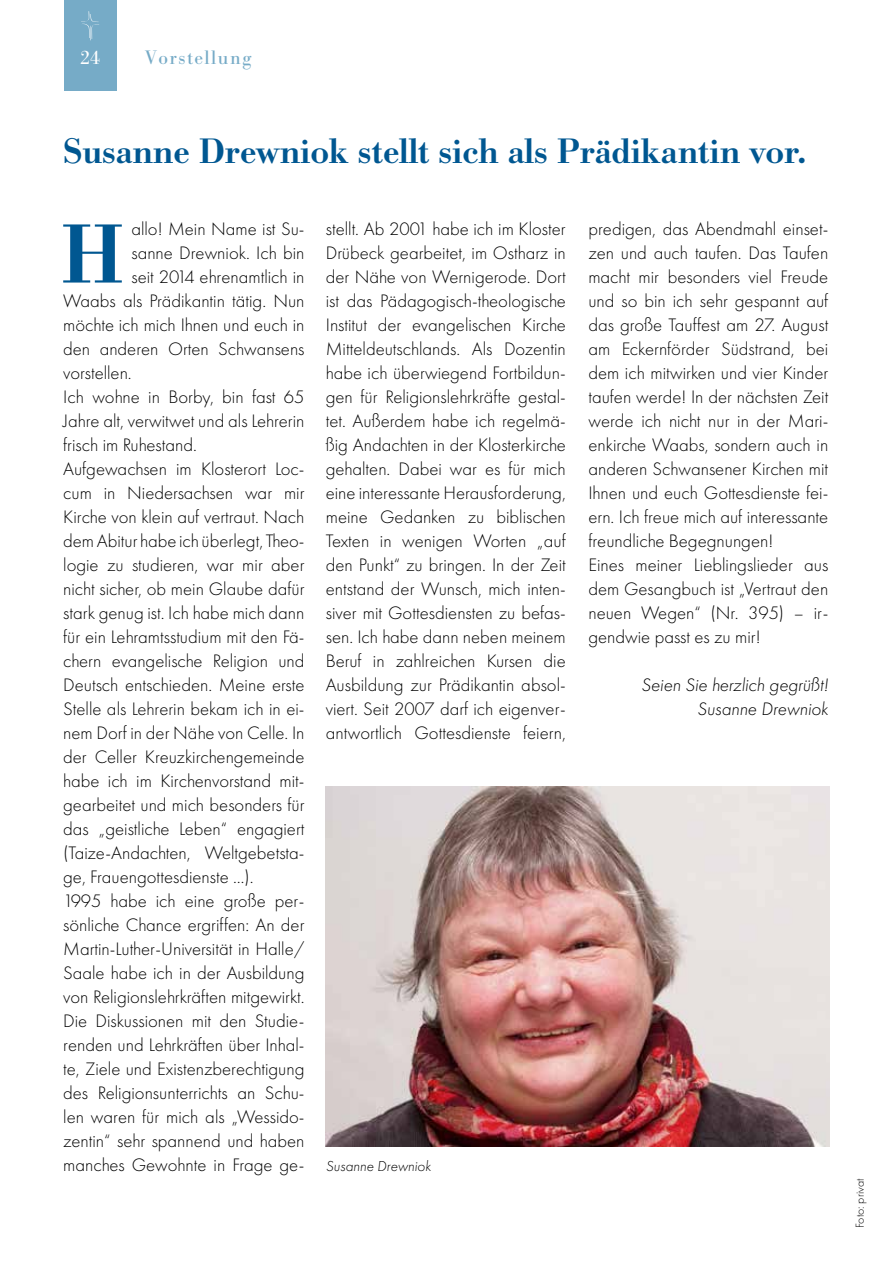
<style>
.page{position:relative;width:893px;height:1263px;background:#fff}
.page>*{position:absolute;margin:0;border:0;box-sizing:border-box;transform-origin:0 0}
.t1{font:500 87.15px "Bodoni URW";color:#005791}
.t2{font:500 36.75px "Bodoni URW";color:#005791}
.t3{font:20.25px "Bodoni URW";letter-spacing:.075em;color:#76abc7}
.t4{font:20.25px "Bodoni URW";color:#fff}
.t5{font:300 18.75px/24px "Futura PT";color:#000;text-align:justify}
.t6{font:italic 300 18.75px/24px "Futura PT";color:#000;text-align:right}
.t7{font:italic 300 15px "Futura PT";color:#000}
.t8{font:300 12px "Futura PT";color:#000}
</style>
<div class="page">
<div style="left:64px;top:0;width:53px;height:91px;background:#76abc7"></div>
<svg style="left:81px;top:11px;width:18px;height:29px"></svg>
<img style="left:326px;top:787px;width:503px;height:360px">
<p class="t4" style="left:80px;top:46px;width:22px">24</p>
<p class="t3" style="left:145px;top:46px;width:108px">Vorstellung</p>
<h2 class="t2" style="left:63px;top:129px;width:745px">Susanne Drewniok stellt sich als Prädikantin vor.</h2>
<h1 class="t1" style="left:61px;top:203px;width:65px">H</h1>
<p class="t5" style="left:131px;top:216px;width:175px">allo! Mein Name ist Su-</p>
<p class="t5" style="left:131px;top:240px;width:175px">sanne Drewniok. Ich bin</p>
<p class="t5" style="left:131px;top:264px;width:175px">seit 2014 ehrenamtlich in</p>
<p class="t5" style="left:63px;top:288px;width:243px">Waabs als Prädikantin tätig. Nun</p>
<p class="t5" style="left:63px;top:312px;width:243px">möchte ich mich Ihnen und euch in</p>
<p class="t5" style="left:63px;top:336px;width:243px">den anderen Orten Schwansens</p>
<p class="t5" style="left:63px;top:360px;width:70px">vorstellen.</p>
<p class="t5" style="left:63px;top:384px;width:243px">Ich wohne in Borby, bin fast 65</p>
<p class="t5" style="left:63px;top:408px;width:243px">Jahre alt, verwitwet und als Lehrerin</p>
<p class="t5" style="left:63px;top:432px;width:135px">frisch im Ruhestand.</p>
<p class="t5" style="left:63px;top:456px;width:243px">Aufgewachsen im Klosterort Loc-</p>
<p class="t5" style="left:63px;top:480px;width:243px">cum in Niedersachsen war mir</p>
<p class="t5" style="left:63px;top:504px;width:243px">Kirche von klein auf vertraut. Nach</p>
<p class="t5" style="left:63px;top:528px;width:243px">dem Abitur habe ich überlegt, Theo-</p>
<p class="t5" style="left:63px;top:552px;width:243px">logie zu studieren, war mir aber</p>
<p class="t5" style="left:63px;top:576px;width:243px">nicht sicher, ob mein Glaube dafür</p>
<p class="t5" style="left:63px;top:600px;width:243px">stark genug ist. Ich habe mich dann</p>
<p class="t5" style="left:63px;top:624px;width:243px">für ein Lehramtsstudium mit den Fä-</p>
<p class="t5" style="left:63px;top:648px;width:243px">chern evangelische Religion und</p>
<p class="t5" style="left:63px;top:672px;width:243px">Deutsch entschieden. Meine erste</p>
<p class="t5" style="left:63px;top:696px;width:243px">Stelle als Lehrerin bekam ich in ei-</p>
<p class="t5" style="left:63px;top:720px;width:243px">nem Dorf in der Nähe von Celle. In</p>
<p class="t5" style="left:63px;top:744px;width:243px">der Celler Kreuzkirchengemeinde</p>
<p class="t5" style="left:63px;top:768px;width:243px">habe ich im Kirchenvorstand mit-</p>
<p class="t5" style="left:63px;top:792px;width:243px">gearbeitet und mich besonders für</p>
<p class="t5" style="left:63px;top:816px;width:243px">das „geistliche Leben“ engagiert</p>
<p class="t5" style="left:63px;top:840px;width:243px">(Taize-Andachten, Weltgebetsta-</p>
<p class="t5" style="left:63px;top:864px;width:192px">ge, Frauengottesdienste …).</p>
<p class="t5" style="left:63px;top:888px;width:243px">1995 habe ich eine große per-</p>
<p class="t5" style="left:63px;top:912px;width:243px">sönliche Chance ergriffen: An der</p>
<p class="t5" style="left:63px;top:936px;width:243px">Martin-Luther-Universität in Halle/</p>
<p class="t5" style="left:63px;top:960px;width:243px">Saale habe ich in der Ausbildung</p>
<p class="t5" style="left:63px;top:984px;width:243px">von Religionslehrkräften mitgewirkt.</p>
<p class="t5" style="left:63px;top:1008px;width:243px">Die Diskussionen mit den Studie-</p>
<p class="t5" style="left:63px;top:1032px;width:243px">renden und Lehrkräften über Inhal-</p>
<p class="t5" style="left:63px;top:1056px;width:243px">te, Ziele und Existenzberechtigung</p>
<p class="t5" style="left:63px;top:1080px;width:243px">des Religionsunterrichts an Schu-</p>
<p class="t5" style="left:63px;top:1104px;width:243px">len waren für mich als „Wessido-</p>
<p class="t5" style="left:63px;top:1128px;width:243px">zentin“ sehr spannend und haben</p>
<p class="t5" style="left:63px;top:1152px;width:243px">manches Gewohnte in Frage ge-</p>
<p class="t5" style="left:326px;top:216px;width:241px">stellt. Ab 2001 habe ich im Kloster Drübeck gearbeitet, im Ostharz in der Nähe von Wernigerode. Dort ist das Pädagogisch-theologische Institut der evangelischen Kirche Mitteldeutschlands. Als Dozentin habe ich überwiegend Fortbildun&shy;gen für Religionslehrkräfte gestal&shy;tet. Außerdem habe ich regelmä&shy;ßig Andachten in der Klosterkirche gehalten. Dabei war es für mich eine interessante Herausforderung, meine Gedanken zu biblischen Texten in wenigen Worten „auf den Punkt“ zu bringen. In der Zeit entstand der Wunsch, mich inten&shy;siver mit Gottesdiensten zu befas&shy;sen. Ich habe dann neben meinem Beruf in zahlreichen Kursen die Ausbildung zur Prädikantin absol&shy;viert. Seit 2007 darf ich eigenver&shy;antwortlich Gottesdienste feiern,</p>
<p class="t5" style="left:588px;top:216px;width:241px;text-align:left">predigen, das Abendmahl einset&shy;zen und auch taufen. Das Taufen macht mir besonders viel Freude und so bin ich sehr gespannt auf das große Tauffest am 27. August am Eckernförder Südstrand, bei dem ich mitwirken und vier Kinder taufen werde! In der nächsten Zeit werde ich nicht nur in der Mari&shy;enkirche Waabs, sondern auch in anderen Schwansener Kirchen mit<br>Ihnen und euch Gottesdienste fei&shy;ern. Ich freue mich auf interessante freundliche Begegnungen!<br>Eines meiner Lieblingslieder aus dem Gesangbuch ist „Vertraut den neuen Wegen“ (Nr. 395) – ir&shy;gendwie passt es zu mir!</p>
<p class="t6" style="left:641px;top:672px;width:189px">Seien Sie herzlich gegrüßt!<br>Susanne Drewniok</p>
<p class="t7" style="left:326px;top:1157px;width:106px">Susanne Drewniok</p>
<p class="t8" style="left:853px;top:1228px;width:50px;rotate:-90deg">Foto: privat</p>
</div>
